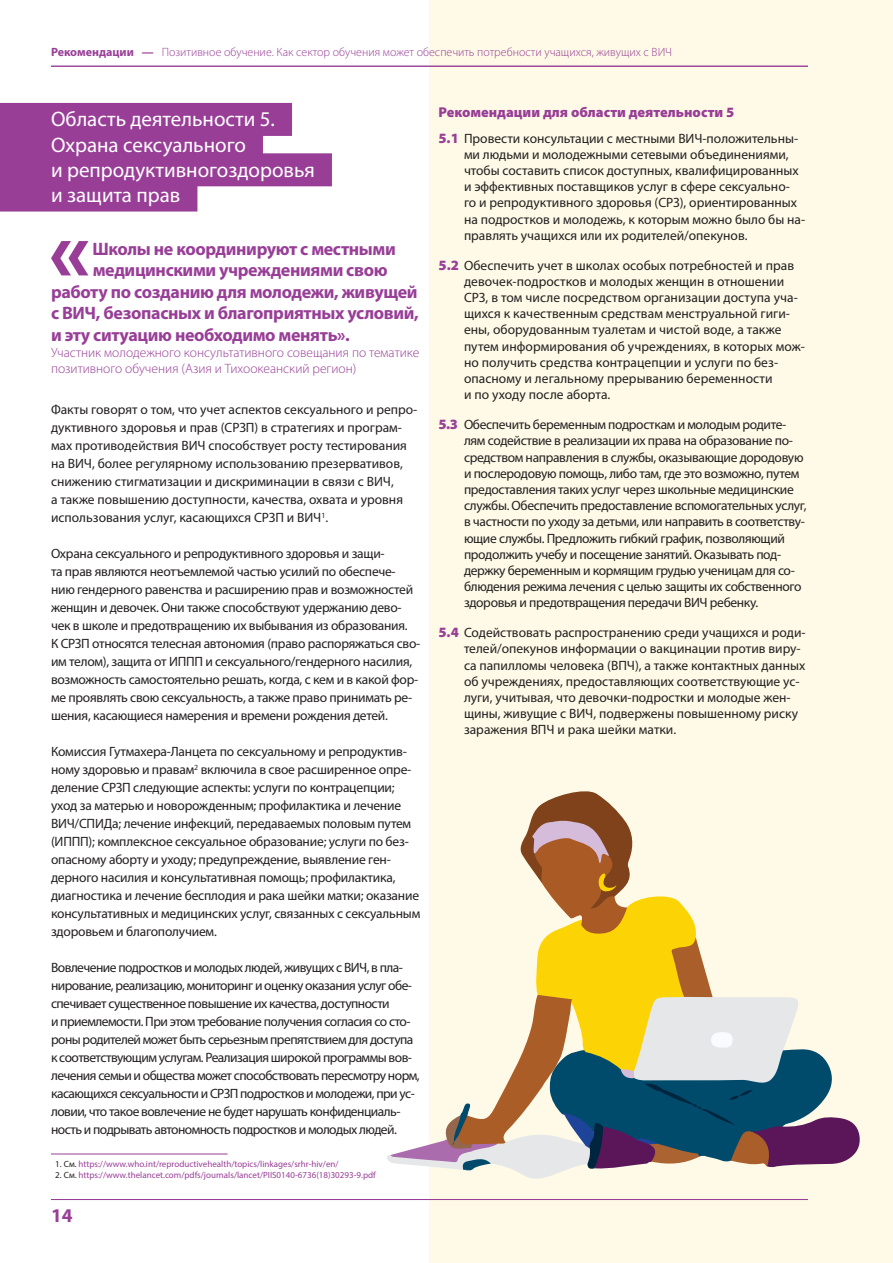
<style>
.page{position:relative;width:893px;height:1263px;background:#fff}
.page>*{position:absolute;margin:0;border:0;box-sizing:border-box;transform-origin:0 0}
.t1{font:21px "Myriad Pro";color:#fff}
.t2{font:700 19.5px "Myriad Pro";color:#983e97}
._04_Osnovnoy_podzag{font:700 18px "Myriad Pro";letter-spacing:-.02em;color:#983e97}
.t3{font:900 14.25px "Myriad Pro";color:#983e97}
._02_Osnovnoy{font:13.5px/18px "Myriad Pro";letter-spacing:-.015em;color:#231f20}
._02_Osnovnoy-2{font:13.5px/18px "Myriad Pro";letter-spacing:-.04em;color:#231f20}
._02_Osnovnoy-3{font:13.5px/16.2px "Myriad Pro";letter-spacing:.005em;color:#231f20}
._04_Osnovnoy_podzag-2{font:300 13.5px/16.2px "Myriad Pro";color:#983e97}
.t4{font:300 12px "Myriad Pro";color:#983e97}
.t5{font:9px "Myriad Pro";color:#983e97}
.s1{font-weight:700}
.s2{color:#231f20}
.s3{font-weight:900;font-size:14.25px;color:#983e97}
</style>
<div class="page">
<div style="left:429px;top:0;width:464px;height:1263px;background:#fefae7"></div>
<hr style="left:51px;top:1199px;width:757px;height:1px;background:#983e97">
<hr style="left:51px;top:66px;width:757px;height:1px;background:#983e97">
<svg style="left:387px;top:791px;width:473px;height:388px"></svg>
<div style="left:0;top:103px;width:292px;height:33px;background:#983e97"></div>
<div style="left:0;top:128px;width:263px;height:33px;background:#983e97"></div>
<div style="left:0;top:153px;width:332px;height:33px;background:#983e97"></div>
<div style="left:0;top:179px;width:197px;height:33px;background:#983e97"></div>
<svg style="left:51px;top:241px;width:37px;height:34px"></svg>
<hr style="left:51px;top:1153px;width:176px;height:1px;background:#983e97">
<p class="t4" style="left:51px;top:44px;width:623px"><span class="s1">Рекомендации —</span> Позитивное обучение. Как сектор обучения может обеспечить потребности учащихся, живущих с ВИЧ</p>
<p class="t1" style="left:51px;top:106px;width:225px">Область деятельности 5.</p>
<p class="t1" style="left:51px;top:132px;width:196px">Охрана сексуального</p>
<p class="t1" style="left:51px;top:157px;width:265px">и репродуктивногоздоровья</p>
<p class="t1" style="left:51px;top:182px;width:131px">и защита прав</p>
<p class="_04_Osnovnoy_podzag" style="left:92px;top:237px;width:305px">Школы не координируют с местными</p>
<p class="_04_Osnovnoy_podzag" style="left:93px;top:258px;width:296px">медицинскими учреждениями свою</p>
<p class="_04_Osnovnoy_podzag" style="left:51px;top:280px;width:368px">работу по созданию для молодежи, живущей</p>
<p class="_04_Osnovnoy_podzag" style="left:51px;top:302px;width:369px">с ВИЧ, безопасных и благоприятных условий,</p>
<p class="_04_Osnovnoy_podzag" style="left:51px;top:323px;width:300px">и эту ситуацию необходимо менять».</p>
<p class="_04_Osnovnoy_podzag-2" style="left:51px;top:344px;width:370px">Участник молодежного консультативного совещания по тематике позитивного обучения (Азия и Тихоокеанский регион)</p>
<p class="_02_Osnovnoy" style="left:51px;top:400px;width:368px">Факты говорят о том, что учет аспектов сексуального и репро&shy;дуктивного здоровья и прав (СРЗП) в стратегиях и програм&shy;мах противодействия ВИЧ способствует росту тестирования на ВИЧ, более регулярному использованию презервативов, снижению стигматизации и дискриминации в связи с ВИЧ,<br>а также повышению доступности, качества, охвата и уровня использования услуг, касающихся СРЗП и ВИЧ<sup>1</sup>.</p>
<p class="_02_Osnovnoy" style="left:51px;top:544px;width:371px">Охрана сексуального и репродуктивного здоровья и защи-<br>та прав являются неотъемлемой частью усилий по обеспече&shy;нию гендерного равенства и расширению прав и возможностей женщин и девочек. Они также способствуют удержанию дево&shy;чек в школе и предотвращению их выбывания из образования.<br>К СРЗП относятся телесная автономия (право распоряжаться сво&shy;им телом), защита от ИППП и сексуального/гендерного насилия, возможность самостоятельно решать, когда, с кем и в какой фор&shy;ме проявлять свою сексуальность, а также право принимать ре&shy;шения, касающиеся намерения и времени рождения детей.</p>
<p class="_02_Osnovnoy" style="left:51px;top:742px;width:371px">Комиссия Гутмахера-Ланцета по сексуальному и репродуктив&shy;ному здоровью и правам<sup>2</sup> включила в свое расширенное опре&shy;деление СРЗП следующие аспекты: услуги по контрацепции; уход за матерью и новорожденным; профилактика и лечение ВИЧ/СПИДа; лечение инфекций, передаваемых половым путем (ИППП); комплексное сексуальное образование; услуги по без&shy;опасному аборту и уходу; предупреждение, выявление ген&shy;дерного насилия и консультативная помощь; профилактика, диагностика и лечение бесплодия и рака шейки матки; оказание консультативных и медицинских услуг, связанных с сексуальным здоровьем и благополучием.</p>
<p class="_02_Osnovnoy-2" style="left:51px;top:958px;width:370px">Вовлечение подростков и молодых людей, живущих с ВИЧ, в пла&shy;нирование, реализацию, мониторинг и оценку оказания услуг обе&shy;спечивает существенное повышение их качества, доступности<br>и приемлемости. При этом требование получения согласия со сто&shy;роны родителей может быть серьезным препятствием для доступа к соответствующим услугам. Реализация широкой программы вов&shy;лечения семьи и общества может способствовать пересмотру норм, касающихся сексуальности и СРЗП подростков и молодежи, при ус&shy;ловии, что такое вовлечение не будет нарушать конфиденциаль&shy;ность и подрывать автономность подростков и молодых людей.</p>
<p class="t5" style="left:55px;top:1158px;width:285px"><span class="s2">1. См.</span> https://www.who.int/reproductivehealth/topics/linkages/srhr-hiv/en/</p>
<p class="t5" style="left:55px;top:1169px;width:322px"><span class="s2">2. См.</span> https://www.thelancet.com/pdfs/journals/lancet/PIIS0140-6736(18)30293-9.pdf</p>
<h2 class="t2" style="left:51px;top:1203px;width:23px">14</h2>
<p class="t3" style="left:438px;top:102px;width:297px">Рекомендации для области деятельности 5</p>
<p class="_02_Osnovnoy" style="left:464px;top:130px;width:343px;line-height:16.2px;text-indent:-26px"><span class="s3">5.1</span> Провести консультации с местными ВИЧ-положительны&shy;ми людьми и молодежными сетевыми объединениями, чтобы составить список доступных, квалифицированных и эффективных поставщиков услуг в сфере сексуально&shy;го и репродуктивного здоровья (СРЗ), ориентированных на подростков и молодежь, к которым можно было бы на&shy;правлять учащихся или их родителей/опекунов.</p>
<p class="_02_Osnovnoy-3" style="left:464px;top:257px;width:343px;text-indent:-26px"><span class="s3">5.2</span> Обеспечить учет в школах особых потребностей и прав девочек-подростков и молодых женщин в отношении СРЗ, в том числе посредством организации доступа уча&shy;щихся к качественным средствам менструальной гиги&shy;ены, оборудованным туалетам и чистой воде, а также путем информирования об учреждениях, в которых мож&shy;но получить средства контрацепции и услуги по без&shy;опасному и легальному прерыванию беременности<br>и по уходу после аборта.</p>
<p class="_02_Osnovnoy" style="left:464px;top:416px;width:344px;line-height:16.2px;text-indent:-26px"><span class="s3">5.3</span> Обеспечить беременным подросткам и молодым родите&shy;лям содействие в реализации их права на образование по&shy;средством направления в службы, оказывающие дородовую и послеродовую помощь, либо там, где это возможно, путем предоставления таких услуг через школьные медицинские службы. Обеспечить предоставление вспомогательных услуг, в частности по уходу за детьми, или направить в соответству&shy;ющие службы. Предложить гибкий график, позволяющий продолжить учебу и посещение занятий. Оказывать под&shy;держку беременным и кормящим грудью ученицам для со&shy;блюдения режима лечения с целью защиты их собственного здоровья и предотвращения передачи ВИЧ ребенку.</p>
<p class="_02_Osnovnoy" style="left:464px;top:624px;width:343px;line-height:16.2px;text-indent:-26px"><span class="s3">5.4</span> Содействовать распространению среди учащихся и роди&shy;телей/опекунов информации о вакцинации против виру&shy;са папилломы человека (ВПЧ), а также контактных данных об учреждениях, предоставляющих соответствующие ус&shy;луги, учитывая, что девочки-подростки и молодые жен&shy;щины, живущие с ВИЧ, подвержены повышенному риску заражения ВПЧ и рака шейки матки.</p>
</div>
